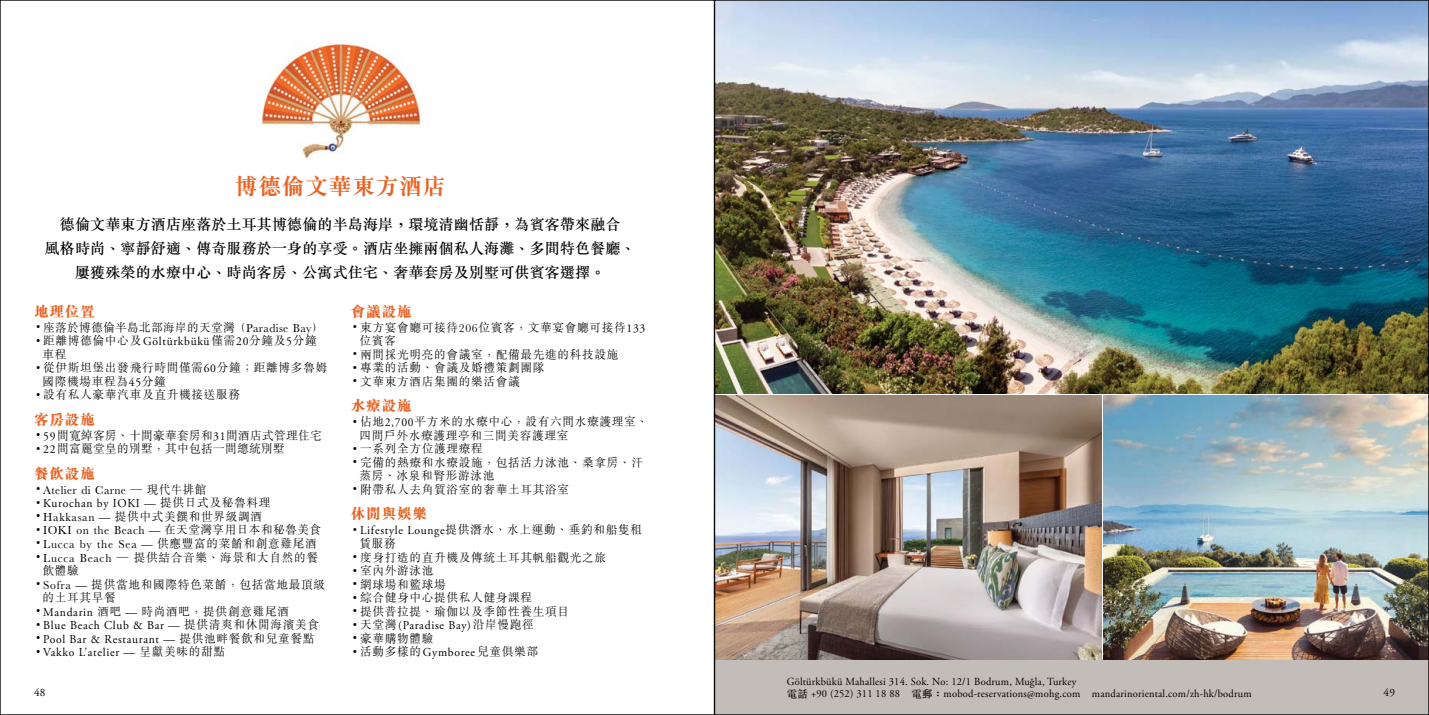
<style>
.page{position:relative;width:1429px;height:715px;background:#fff}
.page>*{position:absolute;margin:0;border:0;box-sizing:border-box;transform-origin:0 0}
.t1{font:700 23.25px "M Sung HK";letter-spacing:.01em;color:#e76425}
.t2{font:500 15px/24px "M Sung HK";letter-spacing:.01em;color:#000;text-align:center}
.t3{font:800 14.7px "M Sung HK";letter-spacing:.05em;color:#e76425}
.t4{font:300 12px/13.5px "M Sung HK";letter-spacing:.06em;color:#000}
.t5{font:12px "Adobe Garamond Pro";letter-spacing:.06em;color:#000}
.t6{font:300 12px "M Sung HK";letter-spacing:.03em;color:#000}
.t7{font:300 12px "M Sung HK";letter-spacing:.04em;color:#000}
.t8{font:11.25px "Adobe Garamond Pro";color:#000}
.t9{font:10.8px/12.8px "Adobe Garamond Pro";letter-spacing:.02em;color:#000}
.s1{font-size:9px}
.s2{font-family:"Adobe Garamond Pro";font-weight:400}
.s3{font-family:"M Sung HK";font-weight:300;font-size:9px}
.s4{font-family:"M Sung HK";font-weight:300}
.s5{font-family:"M Sung HK";font-weight:500}
</style>
<div class="page">
<img style="left:261px;top:43px;width:160px;height:116px">
<div style="left:714px;top:659px;width:715px;height:55px;background:#c3bdb9"></div>
<img style="left:1103px;top:395px;width:324px;height:264px">
<img style="left:716px;top:395px;width:385px;height:264px">
<img style="left:716px;top:2px;width:711px;height:391px">
<h1 class="t1" style="left:235px;top:170px;width:213px">博德倫文華東方酒店</h1>
<p class="t2" style="left:45px;top:212px;width:592px">德倫文華東方酒店座落於土耳其博德倫的半島海岸，環境清幽恬靜，為賓客帶來融合<br>風格時尚、寧靜舒適、傳奇服務於一身的享受。酒店坐擁兩個私人海灘、多間特色餐廳、屢獲殊榮的水療中心、時尚客房、公寓式住宅、奢華套房及別墅可供賓客選擇。</p>
<p class="t3" style="left:34px;top:301px;width:63px">地理位置</p>
<p class="t6" style="left:34px;top:318px;width:291px"><span class="s1">•</span>座落於博德倫半島北部海岸的天堂灣（Paradise Bay）</p>
<p class="t4" style="left:43px;top:333px;width:276px;text-indent:-9px"><span class="s1">•</span>距離博德倫中心及<span class="s2">Göltürkbükü</span>僅需<span class="s2">20</span>分鐘及<span class="s2">5</span>分鐘車程</p>
<p class="t4" style="left:43px;top:360px;width:286px;text-indent:-9px"><span class="s1">•</span>從伊斯坦堡出發飛行時間僅需<span class="s2">60</span>分鐘；距離博多魯姆國際機場車程為<span class="s2">45</span>分鐘</p>
<p class="t4" style="left:34px;top:387px;width:207px"><span class="s1">•</span>設有私人豪華汽車及直升機接送服務</p>
<p class="t3" style="left:34px;top:409px;width:63px">客房設施</p>
<p class="t6" style="left:34px;top:427px;width:289px"><span class="s1">•</span><span class="s2">59</span>間寬綽客房、十間豪華套房和<span class="s2">31</span>間酒店式管理住宅</p>
<p class="t6" style="left:34px;top:440px;width:252px"><span class="s1">•</span><span class="s2">22</span>間富麗堂皇的別墅，其中包括一間總統別墅</p>
<p class="t3" style="left:34px;top:463px;width:63px">餐飲設施</p>
<p class="t6" style="left:34px;top:481px;width:174px"><span class="s1">•</span>Atelier di Carne — 現代牛排館</p>
<p class="t5" style="left:34px;top:496px;width:238px"><span class="s3">•</span>Kurochan by IOKI — <span class="s4">提供日式及秘魯料理</span></p>
<p class="t4" style="left:34px;top:509px;width:230px"><span class="s1">•</span>Hakkasan <span class="s2">—</span> 提供中式美饌和世界級調酒</p>
<p class="t7" style="left:34px;top:521px;width:289px"><span class="s1">•</span>IOKI on the Beach <span class="s2">—</span> 在天堂灣享用日本和秘魯美食</p>
<p class="t4" style="left:34px;top:536px;width:284px"><span class="s1">•</span>Lucca by the Sea <span class="s2">—</span> 供應豐富的菜餚和創意雞尾酒</p>
<p class="t4" style="left:43px;top:549px;width:277px;text-indent:-9px"><span class="s1">•</span>Lucca Beach — 提供結合音樂、海景和大自然的餐飲體驗</p>
<p class="t4" style="left:43px;top:576px;width:284px;text-indent:-9px"><span class="s1">•</span>Sofra <span class="s2">—</span> 提供當地和國際特色菜餚，包括當地最頂級的土耳其早餐</p>
<p class="t4" style="left:34px;top:603px;width:256px"><span class="s1">•</span><span class="s2">Mandarin</span> 酒吧 <span class="s2">—</span> 時尚酒吧，提供創意雞尾酒</p>
<p class="t5" style="left:34px;top:617px;width:287px"><span class="s3">•</span>Blue Beach Club &amp; Bar — <span class="s4">提供清爽和休閒海濱美食</span></p>
<p class="t5" style="left:34px;top:631px;width:282px"><span class="s3">•</span>Pool Bar &amp; Restaurant — <span class="s4">提供池畔餐飲和兒童餐點</span></p>
<p class="t5" style="left:34px;top:644px;width:193px"><span class="s3">•</span>Vakko L’atelier — <span class="s4">呈獻美味的甜點</span></p>
<p class="t3" style="left:351px;top:301px;width:63px">會議設施</p>
<p class="t4" style="left:359px;top:320px;width:287px;text-indent:-9px"><span class="s1">•</span>東方宴會廳可接待206位賓客，文華宴會廳可接待<span class="s2">133</span>位賓客</p>
<p class="t4" style="left:351px;top:347px;width:269px"><span class="s1">•</span>兩間採光明亮的會議室，配備最先進的科技設施</p>
<p class="t4" style="left:351px;top:360px;width:195px"><span class="s1">•</span>專業的活動、會議及婚禮策劃團隊</p>
<p class="t4" style="left:351px;top:374px;width:170px"><span class="s1">•</span>文華東方酒店集團的樂活會議</p>
<p class="t3" style="left:351px;top:395px;width:63px">水療設施</p>
<p class="t4" style="left:359px;top:414px;width:290px;text-indent:-9px"><span class="s1">•</span>佔地<span class="s2">2,700</span>平方米的水療中心，設有六間水療護理室、四間戶外水療護理亭和三間美容護理室</p>
<p class="t4" style="left:351px;top:441px;width:133px"><span class="s1">•</span>一系列全方位護理療程</p>
<p class="t4" style="left:359px;top:455px;width:285px;text-indent:-9px"><span class="s1">•</span>完備的熱療和水療設施，包括活力泳池、桑拿房、汗蒸房、冰泉和腎形游泳池</p>
<p class="t4" style="left:351px;top:482px;width:220px"><span class="s1">•</span>附帶私人去角質浴室的奢華土耳其浴室</p>
<p class="t3" style="left:351px;top:503px;width:78px">休閒與娛樂</p>
<p class="t4" style="left:359px;top:522px;width:284px;text-indent:-9px"><span class="s1">•</span><span class="s2">Lifestyle Lounge</span>提供潛水、水上運動、垂釣和船隻租賃服務</p>
<p class="t4" style="left:351px;top:549px;width:257px"><span class="s1">•</span>度身打造的直升機及傳統土耳其帆船觀光之旅</p>
<p class="t4" style="left:351px;top:563px;width:84px"><span class="s1">•</span>室內外游泳池</p>
<p class="t4" style="left:351px;top:576px;width:96px"><span class="s1">•</span>網球場和籃球場</p>
<p class="t4" style="left:351px;top:590px;width:183px"><span class="s1">•</span>綜合健身中心提供私人健身課程</p>
<p class="t4" style="left:351px;top:603px;width:220px"><span class="s1">•</span>提供普拉提、瑜伽以及季節性養生項目</p>
<p class="t5" style="left:351px;top:617px;width:184px"><span class="s3">•</span><span class="s4">天堂灣</span>(Paradise Bay)<span class="s4">沿岸慢跑徑</span></p>
<p class="t4" style="left:351px;top:630px;width:84px"><span class="s1">•</span>豪華購物體驗</p>
<p class="t4" style="left:351px;top:644px;width:189px"><span class="s1">•</span>活動多樣的<span class="s2">Gymboree</span>兒童俱樂部</p>
<p class="t9" style="left:787px;top:674px;width:466px">Göltürkbükü Mahallesi 314. Sok. No: 12/1 Bodrum, Muğla, Turkey<br><span class="s5">電話</span> +90 (252) 311 18 88 <span class="s5">電郵：</span>mobod-reservations@mohg.com mandarinoriental.com/zh-hk/bodrum</p>
<p class="t8" style="left:34px;top:685px;width:13px">48</p>
<p class="t8" style="left:1383px;top:685px;width:13px">49</p>
</div>
